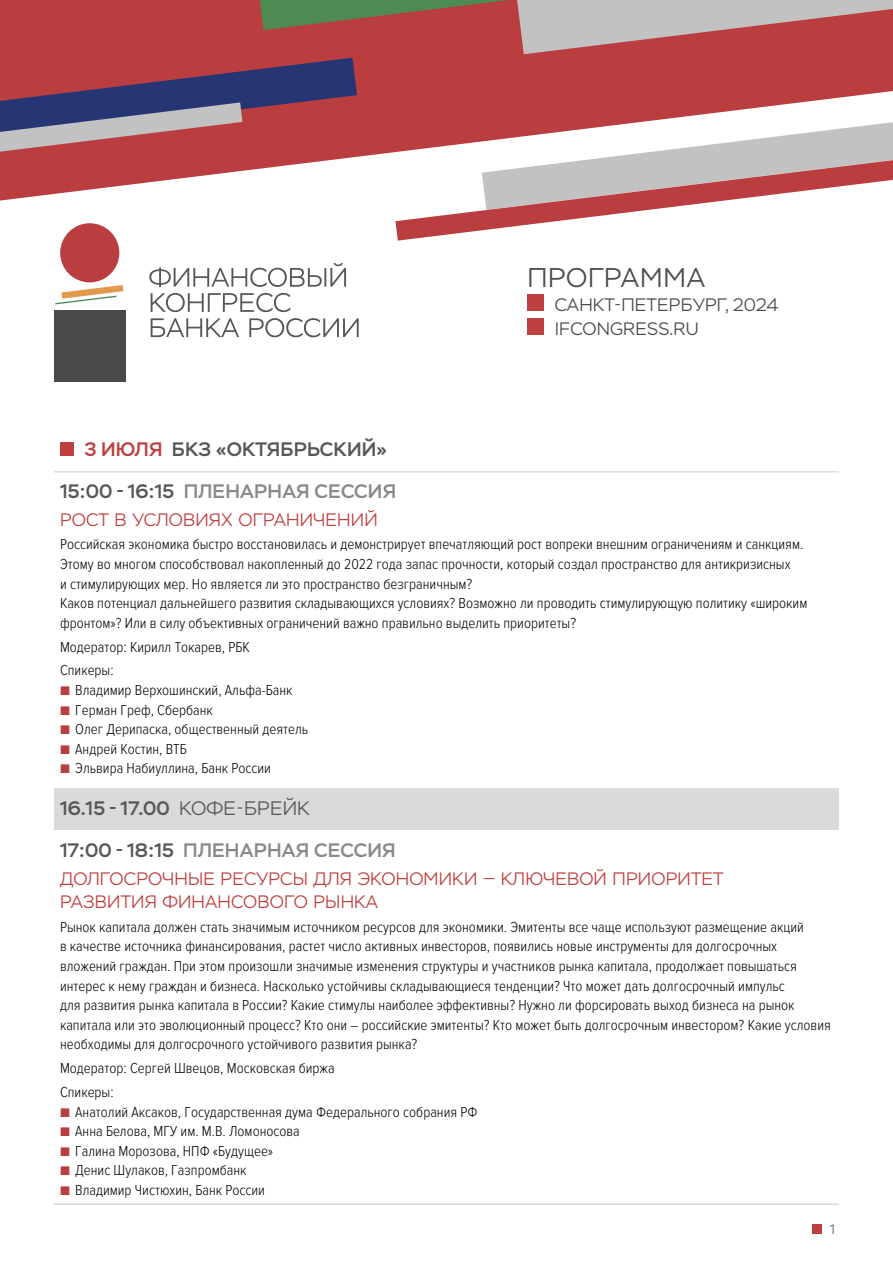
<style>
.page{position:relative;width:893px;height:1263px;background:#fff}
.page>*{position:absolute;margin:0;border:0;box-sizing:border-box;transform-origin:0 0}
.t1{font:300 27px "Stem";letter-spacing:.03em;color:#4a4a4a}
.t2{font:500 19.5px/42px "Stem";letter-spacing:.01em;color:#575757}
.t3{font:300 18px/23.2px "Stem";letter-spacing:.01em;color:#bf4040}
.t4{font:300 18px/24px "Stem";letter-spacing:.01em;color:#4a4a4a}
.t5{font:300 15px/19.6px "Proxima Nova Cond";color:#000}
.t6{font:300 13.5px "Stem";color:#575757}
.s1{color:#bf4040}
.s2{color:#898989}
.s3{color:#ba3d40}
.s4{font-weight:300}
</style>
<div class="page">
<div style="left:812px;top:1224px;width:10px;height:10px;background:#bf4040"></div>
<svg style="left:0;top:0;width:893px;height:253px"></svg>
<hr style="left:54px;top:471px;width:785px;height:1px;background:#ddd">
<div style="left:54px;top:788px;width:785px;height:41px;background:#dadada"></div>
<hr style="left:54px;top:1203px;width:785px;height:2px;background:#dadada">
<div style="left:60px;top:442px;width:14px;height:14px;background:#bf4040"></div>
<svg style="left:149px;top:263px;width:197px;height:24px"></svg>
<svg style="left:151px;top:293px;width:140px;height:19px"></svg>
<svg style="left:151px;top:318px;width:88px;height:19px"></svg>
<svg style="left:249px;top:318px;width:110px;height:19px"></svg>
<div style="left:60px;top:223px;width:59px;height:59px;background:#ba3d40;border-radius:50%"></div>
<svg style="left:55px;top:285px;width:68px;height:19px"></svg>
<div style="left:54px;top:310px;width:71px;height:71px;background:#4a4a4a"></div>
<div style="left:527px;top:294px;width:17px;height:17px;background:#bf4040"></div>
<div style="left:527px;top:318px;width:17px;height:17px;background:#bf4040"></div>
<svg style="left:442px;top:30px;width:451px;height:60px;background:#ba484b"></svg>
<svg style="left:375px;top:90px;width:518px;height:163px"></svg>
<h1 class="t1" style="left:527px;top:262px;width:179px">ПРОГРАММА</h1>
<p class="t4" style="left:555px;top:293px;width:225px">САНКТ-ПЕТЕРБУРГ, 2024<br>IFCONGRESS.RU</p>
<h2 class="t2" style="left:60px;top:428px;width:338px;text-indent:25px"><span class="s1">3 ИЮЛЯ</span> БКЗ «ОКТЯБРЬСКИЙ»<br>15:00 - 16:15 <span class="s2">ПЛЕНАРНАЯ СЕССИЯ</span></h2>
<p class="t3" style="left:60px;top:508px;width:319px">РОСТ В УСЛОВИЯХ ОГРАНИЧЕНИЙ</p>
<p class="t5" style="left:60px;top:535px;width:749px">Российская экономика быстро восстановилась и демонстрирует впечатляющий рост вопреки внешним ограничениям и санкциям.<br>Этому во многом способствовал накопленный до 2022 года запас прочности, который создал пространство для антикризисных<br>и стимулирующих мер. Но является ли это пространство безграничным?<br>Каков потенциал дальнейшего развития складывающихся условиях? Возможно ли проводить стимулирующую политику «широким фронтом»? Или в силу объективных ограничений важно правильно выделить приоритеты?</p>
<p class="t5" style="left:60px;top:635px;width:191px;line-height:23.9px">Модератор: Кирилл Токарев, РБК<br>Спикеры:</p>
<p class="t5" style="left:60px;top:680px;width:234px"><span class="s3">■</span> Владимир Верхошинский, Альфа-Банк</p>
<p class="t5" style="left:60px;top:700px;width:154px"><span class="s3">■</span> Герман Греф, Сбербанк</p>
<p class="t5" style="left:60px;top:720px;width:250px"><span class="s3">■</span> Олег Дерипаска, общественный деятель</p>
<p class="t5" style="left:60px;top:739px;width:128px"><span class="s3">■</span> Андрей Костин, ВТБ</p>
<p class="t5" style="left:60px;top:759px;width:212px"><span class="s3">■</span> Эльвира Набиуллина, Банк России</p>
<h2 class="t2" style="left:60px;top:788px;width:337px">16.15 - 17.00 <span class="s4">КОФЕ-БРЕЙК<br></span>17:00 - 18:15 <span class="s2">ПЛЕНАРНАЯ СЕССИЯ</span></h2>
<p class="t3" style="left:60px;top:867px;width:665px">ДОЛГОСРОЧНЫЕ РЕСУРСЫ ДЛЯ ЭКОНОМИКИ — КЛЮЧЕВОЙ ПРИОРИТЕТ<br>РАЗВИТИЯ ФИНАНСОВОГО РЫНКА</p>
<p class="t5" style="left:60px;top:917px;width:772px">Рынок капитала должен стать значимым источником ресурсов для экономики. Эмитенты все чаще используют размещение акций<br>в качестве источника финансирования, растет число активных инвесторов, появились новые инструменты для долгосрочных вложений граждан. При этом произошли значимые изменения структуры и участников рынка капитала, продолжает повышаться интерес к нему граждан и бизнеса. Насколько устойчивы складывающиеся тенденции? Что может дать долгосрочный импульс<br>для развития рынка капитала в России? Какие стимулы наиболее эффективны? Нужно ли форсировать выход бизнеса на рынок капитала или это эволюционный процесс? Кто они – российские эмитенты? Кто может быть долгосрочным инвестором? Какие условия необходимы для долгосрочного устойчивого развития рынка?</p>
<p class="t5" style="left:60px;top:1056px;width:276px;line-height:23.9px">Модератор: Сергей Швецов, Московская биржа<br>Спикеры:</p>
<p class="t5" style="left:60px;top:1102px;width:419px"><span class="s3">■</span> Анатолий Аксаков, Государственная дума Федерального собрания РФ</p>
<p class="t5" style="left:60px;top:1122px;width:241px"><span class="s3">■</span> Анна Белова, МГУ им. М.В. Ломоносова</p>
<p class="t5" style="left:60px;top:1141px;width:215px"><span class="s3">■</span> Галина Морозова, НПФ «Будущее»</p>
<p class="t5" style="left:60px;top:1161px;width:188px"><span class="s3">■</span> Денис Шулаков, Газпромбанк</p>
<p class="t5" style="left:60px;top:1180px;width:206px"><span class="s3">■</span> Владимир Чистюхин, Банк России</p>
<p class="t6" style="left:830px;top:1221px;width:7px">1</p>
</div>
